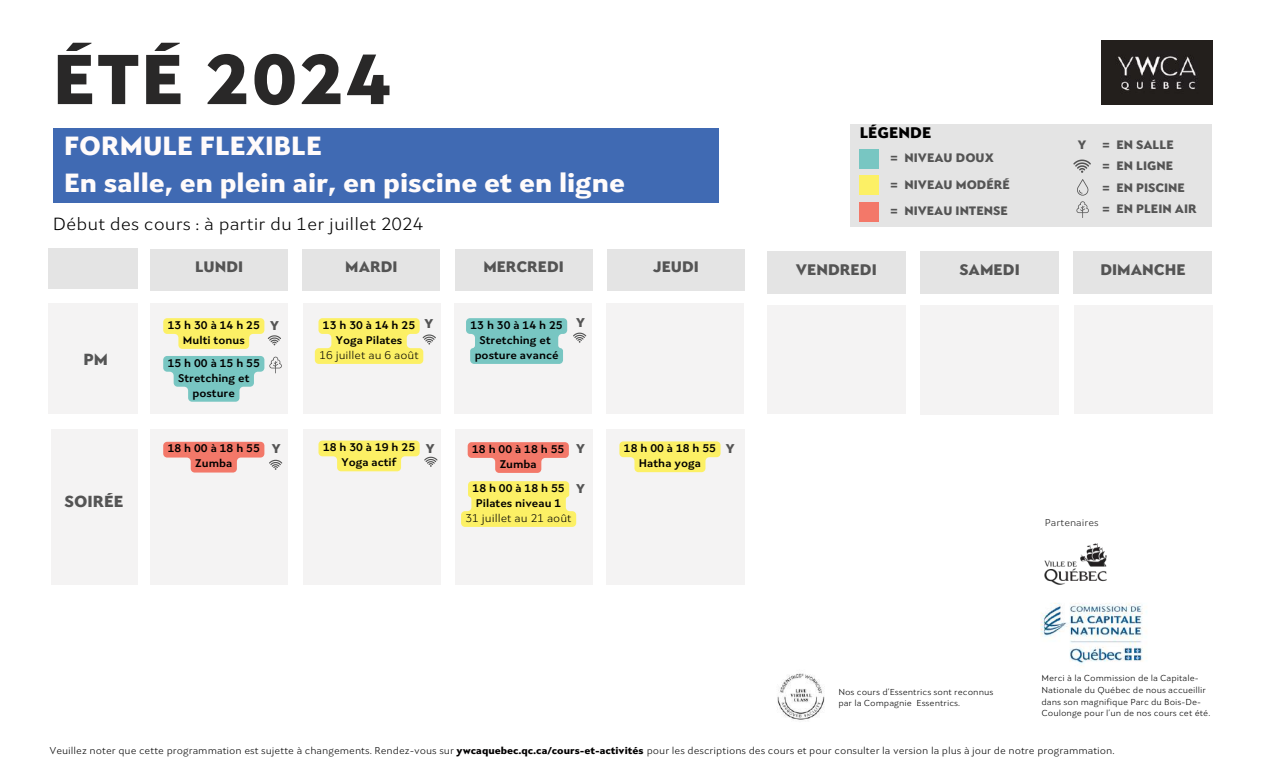
<style>
.page{position:relative;width:1262px;height:765px;background:#fff}
.page>*{position:absolute;margin:0;border:0;box-sizing:border-box;transform-origin:0 0}
.t1{font:900 71.25px "Seven One Eight";letter-spacing:.02em;color:#292828}
.t2{font:900 26.62px/36.5px "Seven One Eight";color:#fffbfb}
.t3{font:300 17.75px "Seven One Eight";color:#000}
.t4{font:900 16.25px "Seven One Eight";color:#545454}
.t5{font:900 15.5px "Seven One Eight";color:#545454}
.t6{font:900 15.5px "Seven One Eight";color:#000}
.t7{font:900 15.38px "Seven One Eight";color:#545454}
.t8{font:900 12.88px "Seven One Eight";color:#545454}
.t9{font:900 12.38px/26.8px "Seven One Eight";color:#545454}
.t10{font:700 11.25px/15px "Seven One Eight";color:#000;text-align:center}
.t11{font:300 11.25px "Seven One Eight";color:#000}
.t12{font:300 10px "Seven One Eight";color:#000}
.t13{font:300 10px "Seven One Eight";color:#1c1c1c}
.t14{font:300 8.75px/11.6px "Seven One Eight";color:#000}
.s1{font-weight:900;font-size:12.88px;color:#545454}
.s2{color:#fffbfb}
.s3{font-weight:900}
</style>
<div class="page">
<div style="left:150px;top:249px;width:138px;height:42px;background:#e4e4e4"></div>
<div style="left:303px;top:249px;width:137px;height:42px;background:#e4e4e4"></div>
<div style="left:455px;top:249px;width:137px;height:42px;background:#e4e4e4"></div>
<div style="left:607px;top:249px;width:137px;height:42px;background:#e4e4e4"></div>
<div style="left:48px;top:249px;width:89px;height:40px;background:#e4e4e4"></div>
<div style="left:51px;top:430px;width:87px;height:155px;background:#f4f3f3"></div>
<div style="left:150px;top:430px;width:138px;height:155px;background:#f4f3f3"></div>
<div style="left:303px;top:430px;width:138px;height:155px;background:#f4f3f3"></div>
<div style="left:455px;top:430px;width:137px;height:155px;background:#f4f3f3"></div>
<div style="left:606px;top:430px;width:139px;height:155px;background:#f4f3f3"></div>
<div style="left:48px;top:303px;width:90px;height:111px;background:#f4f3f3"></div>
<div style="left:150px;top:303px;width:137px;height:111px;background:#f4f3f3"></div>
<div style="left:303px;top:303px;width:138px;height:111px;background:#f4f3f3"></div>
<div style="left:454px;top:303px;width:138px;height:111px;background:#f4f3f3"></div>
<div style="left:607px;top:303px;width:137px;height:111px;background:#f4f3f3"></div>
<svg style="left:619px;top:441px;width:102px;height:31px;background:#faf07c"></svg>
<svg style="left:466px;top:318px;width:101px;height:46px;background:#83cac6"></svg>
<svg style="left:318px;top:441px;width:119px;height:30px"></svg>
<svg style="left:163px;top:318px;width:118px;height:31px"></svg>
<svg style="left:163px;top:442px;width:119px;height:31px"></svg>
<svg style="left:573px;top:333px;width:13px;height:10px"></svg>
<svg style="left:163px;top:356px;width:119px;height:46px"></svg>
<svg style="left:468px;top:442px;width:101px;height:31px"></svg>
<svg style="left:461px;top:481px;width:115px;height:46px;background:#fbf073"></svg>
<img style="left:1102px;top:40px;width:110px;height:64px">
<div style="left:53px;top:128px;width:666px;height:74px;background:#406ab3"></div>
<div style="left:850px;top:124px;width:362px;height:103px;background:#e4e4e4"></div>
<div style="left:860px;top:149px;width:19px;height:20px;background:#78c6c2"></div>
<div style="left:860px;top:176px;width:19px;height:19px;background:#fcf065"></div>
<div style="left:860px;top:202px;width:19px;height:20px;background:#f37869"></div>
<svg style="left:1073px;top:160px;width:18px;height:13px"></svg>
<svg style="left:1076px;top:179px;width:13px;height:39px"></svg>
<img style="left:1044px;top:543px;width:63px;height:41px">
<img style="left:777px;top:673px;width:48px;height:47px">
<img style="left:1040px;top:603px;width:107px;height:61px">
<div style="left:767px;top:251px;width:138px;height:42px;background:#e4e4e4"></div>
<div style="left:920px;top:251px;width:139px;height:42px;background:#e4e4e4"></div>
<div style="left:767px;top:306px;width:138px;height:108px;background:#f4f3f3"></div>
<div style="left:920px;top:306px;width:139px;height:109px;background:#f4f3f3"></div>
<div style="left:1074px;top:251px;width:138px;height:42px;background:#e4e4e4"></div>
<div style="left:1074px;top:306px;width:138px;height:108px;background:#f4f3f3"></div>
<svg style="left:315px;top:318px;width:121px;height:46px"></svg>
<h1 class="t1" style="left:53px;top:51px;width:340px">ÉTÉ 2024</h1>
<h2 class="t2" style="left:64px;top:130px;width:562px">FORMULE FLEXIBLE<br>En salle, en plein air, en piscine et en ligne</h2>
<h3 class="t3" style="left:53px;top:217px;width:372px">Début des cours : à partir du 1er juillet 2024</h3>
<h3 class="t4" style="left:83px;top:353px;width:26px">PM</h3>
<h3 class="t4" style="left:65px;top:495px;width:60px">SOIRÉE</h3>
<h3 class="t7" style="left:195px;top:261px;width:50px">LUNDI</h3>
<h3 class="t7" style="left:345px;top:260px;width:54px">MARDI</h3>
<h3 class="t7" style="left:483px;top:260px;width:82px">MERCREDI</h3>
<h3 class="t7" style="left:653px;top:260px;width:48px">JEUDI</h3>
<p class="t10" style="left:168px;top:319px;width:94px">13h30à14h25<br>Multi tonus</p>
<p class="t8" style="left:576px;top:318px;width:10px">Y</p>
<p class="t10" style="left:168px;top:356px;width:94px">15h00à15h55<br>Stretching et posture</p>
<p class="t8" style="left:270px;top:321px;width:10px">Y</p>
<p class="t8" style="left:424px;top:318px;width:10px">Y</p>
<p class="t10" style="left:323px;top:319px;width:94px">13h30à14h25<br>Yoga Pilates</p>
<p class="t11" style="left:319px;top:350px;width:101px">16 juillet au 6 août</p>
<p class="t10" style="left:470px;top:319px;width:94px">13h30à14h25<br>Stretching et posture avancé</p>
<p class="t10" style="left:323px;top:441px;width:94px">18h30à19h25<br>Yoga actif</p>
<p class="t10" style="left:168px;top:442px;width:94px">18h00à18h55<br>Zumba</p>
<p class="t8" style="left:726px;top:443px;width:10px">Y</p>
<p class="t8" style="left:272px;top:443px;width:10px">Y</p>
<p class="t8" style="left:426px;top:443px;width:10px">Y</p>
<p class="t10" style="left:624px;top:442px;width:94px">18h00à18h55<br>Hatha yoga</p>
<p class="t10" style="left:500px;top:443px;width:87px;text-align:left;text-indent:-27px">18h00à18h55 <span class="s1">Y<br></span>Zumba</p>
<p class="t10" style="left:472px;top:482px;width:94px">18h00à18h55<br>Pilates niveau 1</p>
<p class="t11" style="left:466px;top:513px;width:108px">31 juillet au 21 août</p>
<p class="t8" style="left:576px;top:484px;width:10px">Y</p>
<h3 class="t6" style="left:860px;top:126px;width:73px">LÉGENDE</h3>
<p class="t9" style="left:890px;top:145px;width:121px">= NIVEAU DOUX<br>= NIVEAU MODÉRÉ = NIVEAU INTENSE</p>
<p class="t9" style="left:1078px;top:133px;width:10px">Y</p>
<p class="t9" style="left:1102px;top:135px;width:73px;line-height:21.2px">= EN SALLE = EN LIGNE</p>
<p class="t9" style="left:1102px;top:196px;width:96px">= EN PLEIN AIR</p>
<p class="t9" style="left:1102px;top:175px;width:84px">= EN PISCINE</p>
<h3 class="t5" style="left:796px;top:263px;width:82px">VENDREDI</h3>
<h3 class="t5" style="left:959px;top:263px;width:62px">SAMEDI</h3>
<h3 class="t5" style="left:1100px;top:263px;width:87px">DIMANCHE</h3>
<p class="t13" style="left:1045px;top:519px;width:56px">Partenaires</p>
<p class="t14" style="left:838px;top:687px;width:157px">Nos cours d’Essentrics sont reconnus par la Compagnie Essentrics.</p>
<p class="t14" style="left:1041px;top:673px;width:170px">Merci à la Commission de la Capitale-Nationale du Québec de nous accueillir dans son magnifique Parc du Bois-De-Coulonge pour l’un de nos cours cet été.</p>
<p class="t12" style="left:49px;top:747px;width:1067px">Veuillez noter que cette programmation est sujette à changements. Rendez-vous sur <span class="s2">y</span><span class="s3">wcaquebec.</span><span class="s2">q</span><span class="s3">q</span><span class="s2">c</span><span class="s3">c</span><span class="s2">.</span><span class="s3">.</span><span class="s2">c</span><span class="s3">c</span><span class="s2">a</span><span class="s3">a</span><span class="s2">/</span><span class="s3">/</span><span class="s2">c</span><span class="s3">c</span><span class="s2">o</span><span class="s3">o</span><span class="s2">u</span><span class="s3">u</span><span class="s2">r</span><span class="s3">r</span><span class="s2">s</span><span class="s3">s</span><span class="s2">-e</span><span class="s3">-e</span><span class="s2">t-</span><span class="s3">t</span><span class="s2">a</span><span class="s3">-</span><span class="s2">c</span><span class="s3">a</span><span class="s2">t</span><span class="s3">c</span><span class="s2">i</span><span class="s3">t</span><span class="s2">v</span><span class="s3">i</span><span class="s2">i</span><span class="s3">v</span><span class="s2">té</span><span class="s3">it</span><span class="s2">s</span><span class="s3">é</span><span class="s2">.</span> <span class="s3">s</span> pour les descriptions des cours et pour consulter la version la plus à jour de notre programmation.</p>
</div>
